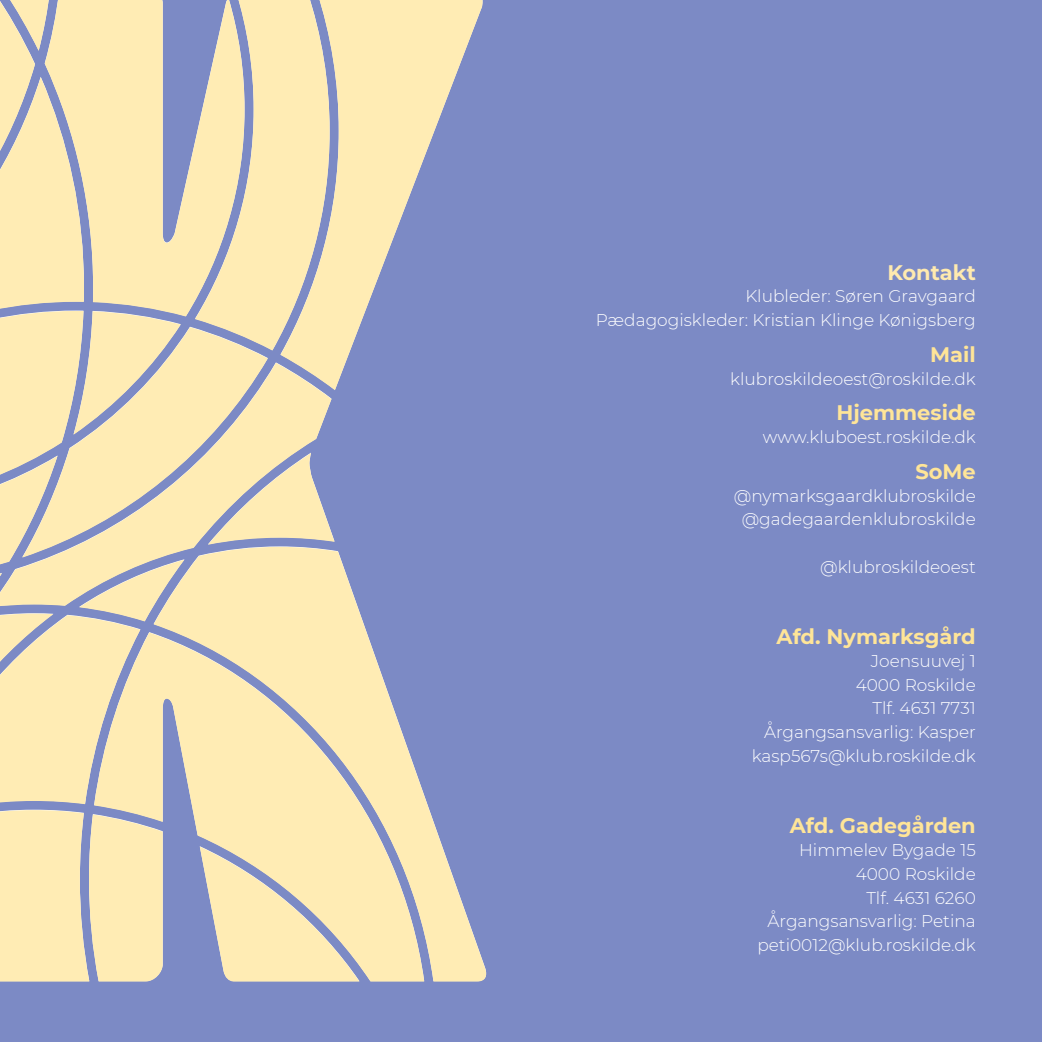
<style>
.page{position:relative;width:1042px;height:1042px;background:#7c8ac5}
.page>*{position:absolute;margin:0;border:0;box-sizing:border-box;transform-origin:0 0}
.t1{font:700 21px "Montserrat";color:#ffe598}
.t2{font:700 21px "Montserrat";color:#ffeaaf}
.t3{font:300 16.97px/23.6px "Montserrat";color:#fff;text-align:right}
</style>
<div class="page">
<svg style="left:184px;top:142px;width:11px;height:174px;fill:#ffecb4"></svg>
<svg style="left:195px;top:0;width:85px;height:350px;fill:#ffecb4"></svg>
<svg style="left:280px;top:0;width:202px;height:390px;fill:#ffecb4"></svg>
<svg style="left:184px;top:327px;width:84px;height:36px;fill:#ffecb4"></svg>
<svg style="left:184px;top:363px;width:147px;height:90px;fill:#ffecb4"></svg>
<svg style="left:184px;top:453px;width:303px;height:528px"></svg>
<svg style="left:184px;top:632px;width:240px;height:349px;fill:#ffecb4"></svg>
<svg style="left:0;top:0;width:184px;height:981px"></svg>
<svg style="left:311px;top:438px;width:5px;height:15px"></svg>
<svg style="left:198px;top:835px;width:161px;height:146px"></svg>
<p class="t2" style="left:887px;top:257px;width:90px">Kontakt</p>
<p class="t3" style="left:596px;top:284px;width:382px">Klubleder: Søren Gravgaard<br>Pædagogiskleder: Kristian Klinge Kønigsberg</p>
<p class="t1" style="left:930px;top:339px;width:47px">Mail</p>
<p class="t3" style="left:730px;top:366px;width:247px">klubroskildeoest@roskilde.dk</p>
<p class="t1" style="left:836px;top:398px;width:141px">Hjemmeside</p>
<p class="t3" style="left:763px;top:425px;width:214px">www.kluboest.roskilde.dk</p>
<p class="t1" style="left:915px;top:456px;width:62px">SoMe</p>
<p class="t3" style="left:734px;top:483px;width:243px;text-align:center">@nymarksgaardklubroskilde @gadegaardenklubroskilde</p>
<p class="t3" style="left:820px;top:554px;width:157px">@klubroskildeoest</p>
<p class="t1" style="left:776px;top:621px;width:201px">Afd. Nymarksgård</p>
<p class="t3" style="left:752px;top:649px;width:226px">Joensuuvej 1<br>4000 Roskilde<br>Tlf. 4631 7731<br>Årgangsansvarlig: Kasper kasp567s@klub.roskilde.dk</p>
<p class="t1" style="left:790px;top:810px;width:187px">Afd. Gadegården</p>
<p class="t3" style="left:757px;top:838px;width:220px">Himmelev Bygade 15<br>4000 Roskilde<br>Tlf. 4631 6260<br>Årgangsansvarlig: Petina peti0012@klub.roskilde.dk</p>
</div>
